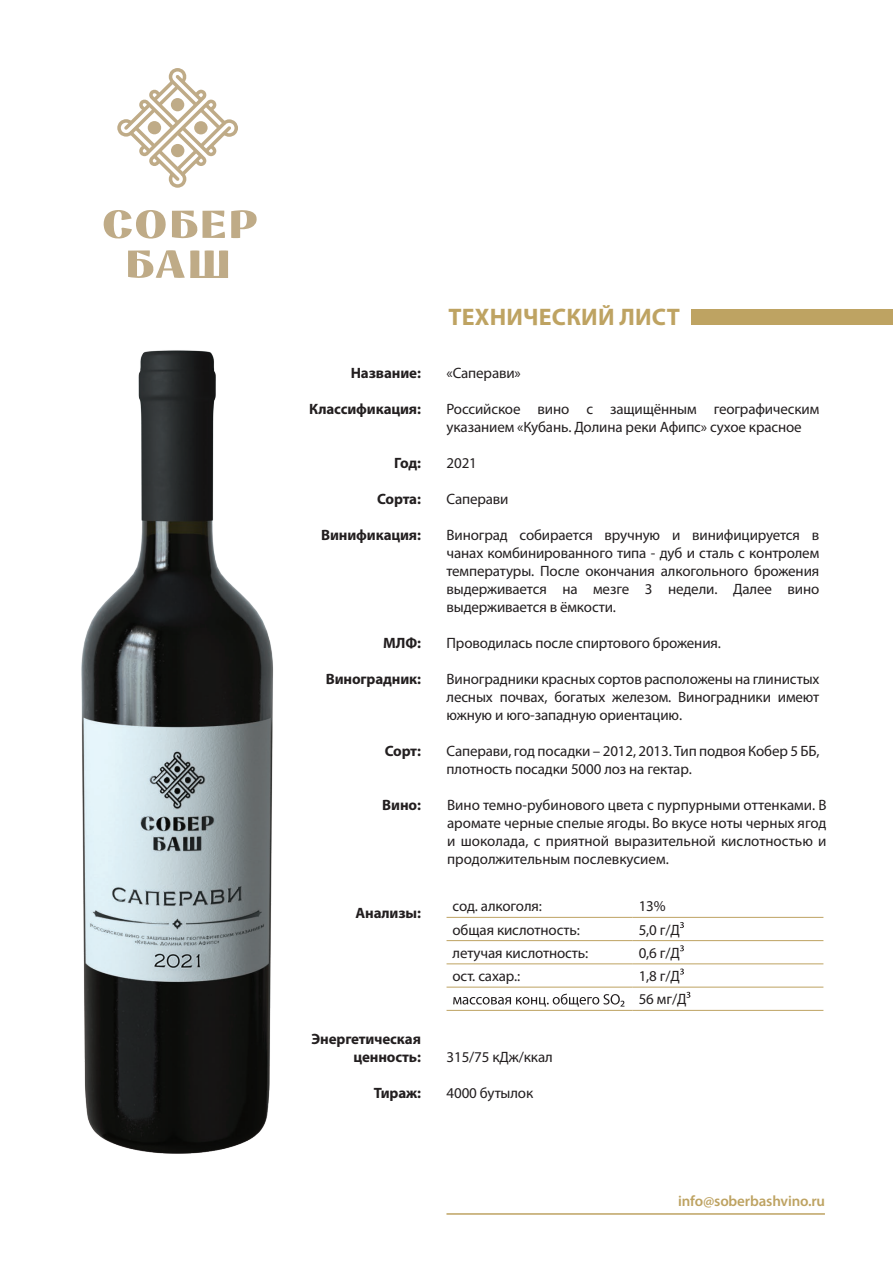
<style>
.page{position:relative;width:893px;height:1263px;background:#fff}
.page>*{position:absolute;margin:0;border:0;box-sizing:border-box;transform-origin:0 0}
.t1{font:700 24px "Myriad Pro";letter-spacing:.01em;color:#bea362}
.t2{font:15px/18px "Myriad Pro";letter-spacing:-.01em;color:#231f20}
.t3{font:700 15px/18px "Myriad Pro";letter-spacing:-.01em;color:#231f20;text-align:right}
.t4{font:600 15px "Myriad Pro";letter-spacing:-.01em;color:#bea362}
</style>
<div class="page">
<hr style="left:446px;top:1213px;width:379px;height:2px;background:#bea362">
<div style="left:691px;top:309px;width:202px;height:16px;background:#bea362"></div>
<svg style="left:103px;top:210px;width:63px;height:29px"></svg>
<svg style="left:231px;top:210px;width:26px;height:28px"></svg>
<svg style="left:172px;top:211px;width:53px;height:27px"></svg>
<svg style="left:128px;top:250px;width:100px;height:28px"></svg>
<svg style="left:117px;top:68px;width:121px;height:120px"></svg>
<div style="left:194px;top:121px;width:14px;height:13px;background:#bfab87;border-radius:50%"></div>
<div style="left:171px;top:144px;width:13px;height:13px;background:#bfab87;border-radius:50%"></div>
<div style="left:148px;top:121px;width:13px;height:13px;background:#bfab87;border-radius:50%"></div>
<hr style="left:447px;top:917px;width:186px;height:1px;background:#bea362">
<hr style="left:633px;top:917px;width:190px;height:1px;background:#bea362">
<hr style="left:447px;top:940px;width:186px;height:1px;background:#bea362">
<hr style="left:633px;top:940px;width:190px;height:1px;background:#bea362">
<hr style="left:447px;top:963px;width:186px;height:1px;background:#bea362">
<hr style="left:633px;top:963px;width:190px;height:1px;background:#bea362">
<hr style="left:447px;top:987px;width:186px;height:1px;background:#bea362">
<hr style="left:633px;top:987px;width:190px;height:1px;background:#bea362">
<hr style="left:447px;top:1010px;width:186px;height:1px;background:#bea362">
<hr style="left:633px;top:1010px;width:190px;height:1px;background:#bea362">
<svg style="left:680px;top:922px;width:4px;height:6px"></svg>
<svg style="left:680px;top:945px;width:4px;height:6px"></svg>
<svg style="left:680px;top:968px;width:4px;height:6px"></svg>
<svg style="left:453px;top:993px;width:171px;height:14px"></svg>
<svg style="left:686px;top:992px;width:4px;height:6px"></svg>
<img style="left:81px;top:350px;width:192px;height:804px">
<h1 class="t1" style="left:448px;top:302px;width:233px">ТЕХНИЧЕСКИЙ ЛИСТ</h1>
<p class="t3" style="left:351px;top:363px;width:72px">Название:</p>
<p class="t2" style="left:447px;top:364px;width:76px">«Саперави»</p>
<p class="t3" style="left:309px;top:399px;width:113px">Классификация:</p>
<p class="t2" style="left:447px;top:400px;width:374px">Российское вино с защищённым географическим указанием «Кубань. Долина реки Афипс» сухое красное</p>
<p class="t3" style="left:394px;top:453px;width:28px">Год:</p>
<p class="t2" style="left:447px;top:454px;width:32px">2021</p>
<p class="t3" style="left:377px;top:489px;width:45px">Сорта:</p>
<p class="t2" style="left:447px;top:490px;width:64px">Саперави</p>
<p class="t3" style="left:321px;top:525px;width:101px">Винификация:</p>
<p class="t2" style="left:447px;top:526px;width:374px;text-align:justify">Виноград собирается вручную и винифицируется в чанах комбинированного типа - дуб и сталь с контролем температуры. После окончания алкогольного брожения выдерживается на мезге 3 недели. Далее вино выдерживается в ёмкости.</p>
<p class="t3" style="left:383px;top:633px;width:39px">МЛФ:</p>
<p class="t2" style="left:447px;top:634px;width:276px">Проводилась после спиртового брожения.</p>
<p class="t3" style="left:326px;top:669px;width:97px">Виноградник:</p>
<p class="t2" style="left:447px;top:670px;width:374px;text-align:justify">Виноградники красных сортов расположены на глинистых лесных почвах, богатых железом. Виноградники имеют южную и юго-западную ориентацию.</p>
<p class="t3" style="left:385px;top:741px;width:38px">Сорт:</p>
<p class="t2" style="left:447px;top:742px;width:375px">Саперави, год посадки – 2012, 2013. Тип подвоя Кобер 5 ББ, плотность посадки 5000 лоз на гектар.</p>
<p class="t3" style="left:382px;top:795px;width:40px">Вино:</p>
<p class="t2" style="left:447px;top:796px;width:381px;text-align:justify">Вино темно-рубинового цвета с пурпурными оттенками. В аромате черные спелые ягоды. Во вкусе ноты черных ягод и шоколада, с приятной выразительной кислотностью и продолжительным послевкусием.</p>
<p class="t3" style="left:355px;top:903px;width:67px">Анализы:</p>
<p class="t2" style="left:453px;top:897px;width:91px">сод. алкоголя:</p>
<p class="t2" style="left:639px;top:897px;width:28px">13%</p>
<p class="t2" style="left:453px;top:920px;width:129px">общая кислотность:</p>
<p class="t2" style="left:639px;top:920px;width:43px">5,0 г/Д</p>
<p class="t2" style="left:453px;top:943px;width:137px">летучая кислотность:</p>
<p class="t2" style="left:639px;top:943px;width:43px">0,6 г/Д</p>
<p class="t2" style="left:453px;top:967px;width:69px">ост. сахар.:</p>
<p class="t2" style="left:639px;top:964px;width:49px;line-height:23.2px">1,8 г/Д<br>56 мг/Д</p>
<p class="t3" style="left:312px;top:1029px;width:111px">Энергетическая ценность:</p>
<p class="t2" style="left:447px;top:1048px;width:108px">315/75 кДж/ккал</p>
<p class="t3" style="left:374px;top:1083px;width:49px">Тираж:</p>
<p class="t2" style="left:447px;top:1084px;width:88px">4000 бутылок</p>
<p class="t4" style="left:678px;top:1191px;width:149px">info@soberbashvino.ru</p>
</div>
